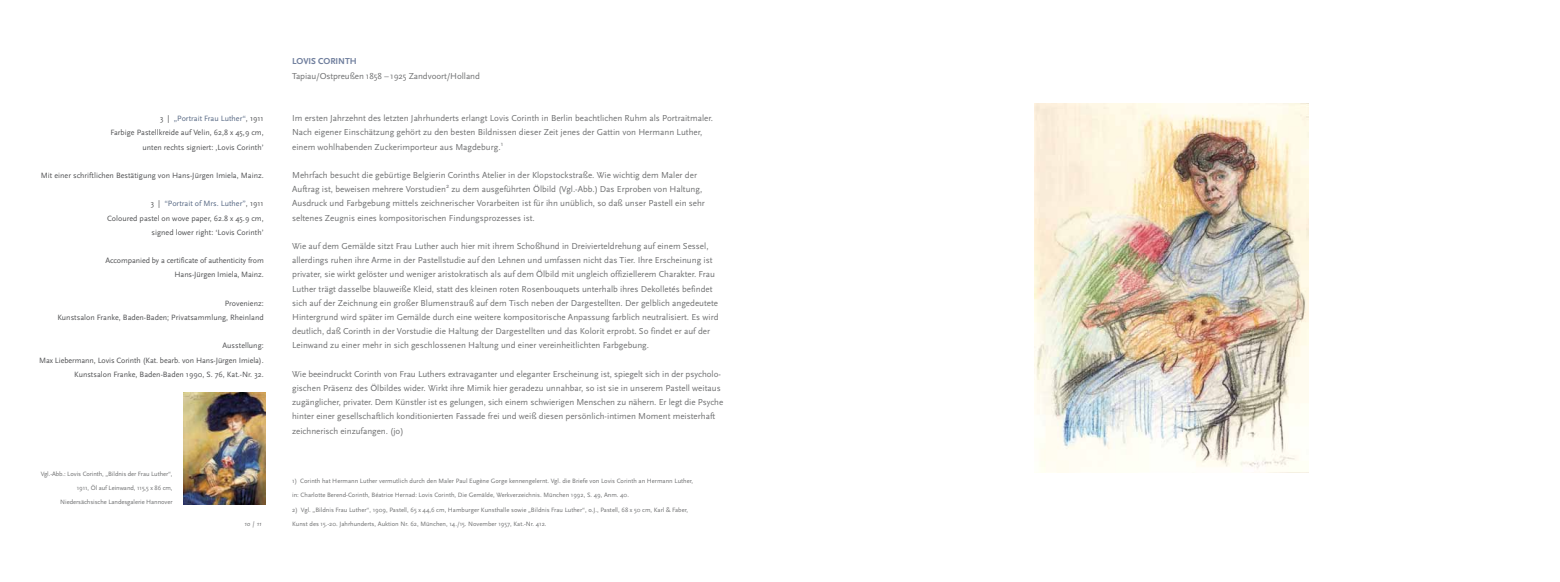
<style>
.page{position:relative;width:1560px;height:582px;background:#fff}
.page>*{position:absolute;margin:0;border:0;box-sizing:border-box;transform-origin:0 0}
.t1{font:9px/14.2px "Scala Sans";color:#707172}
.t2{font:700 9px "Scala Sans";letter-spacing:-.005em;color:#6f7e9d}
.t3{font:8px/14.2px "Scala Sans";color:#505153;text-align:right}
.t4{font:6.5px/14.2px "Scala Sans";color:#707172}
.t5{font:italic 6.5px "Scala Sans";color:#707172}
.s1{color:#586984}
</style>
<div class="page">
<img style="left:1034px;top:103px;width:273px;height:369px">
<img style="left:183px;top:392px;width:82px;height:112px">
<p class="t3" style="left:110px;top:111px;width:155px">3 | <span class="s1">„Portrait Frau Luther“</span>, 1911<br>Farbige Pastellkreide auf Velin, 62,8 x 45,9 cm, unten rechts signiert: ‚Lovis Corinth’</p>
<p class="t3" style="left:41px;top:168px;width:224px">Mit einer schriftlichen Bestätigung von Hans-Jürgen Imiela, Mainz.</p>
<p class="t3" style="left:107px;top:197px;width:158px">3 | <span class="s1">“Portrait of Mrs. Luther”</span>, 1911<br>Coloured pastel on wove paper, 62.8 x 45.9 cm, signed lower right: ‘Lovis Corinth’</p>
<p class="t3" style="left:105px;top:253px;width:160px">Accompanied by a certificate of authenticity from<br>Hans-Jürgen Imiela, Mainz.</p>
<p class="t3" style="left:57px;top:296px;width:208px">Provenienz:<br>Kunstsalon Franke, Baden-Baden; Privatsammlung, Rheinland</p>
<p class="t3" style="left:39px;top:338px;width:226px">Ausstellung:<br>Max Liebermann, Lovis Corinth (Kat. bearb. von Hans-Jürgen Imiela).<br>Kunstsalon Franke, Baden-Baden 1990, S. 76, Kat.-Nr. 32.</p>
<p class="t4" style="left:41px;top:466px;width:133px;text-align:right">Vgl.-Abb.: Lovis Corinth, „Bildnis der Frau Luther“,<br>1911, Öl auf Leinwand, 115,5 x 86 cm,<br>Niedersächsische Landesgalerie Hannover</p>
<p class="t5" style="left:244px;top:519px;width:19px">10 | 11</p>
<p class="t2" style="left:292px;top:57px;width:66px">LOVIS CORINTH</p>
<p class="t1" style="left:292px;top:69px;width:189px">Tapiau/Ostpreußen 1858 – 1925 Zandvoort/Holland</p>
<p class="t1" style="left:292px;top:111px;width:422px">Im ersten Jahrzehnt des letzten Jahrhunderts erlangt Lovis Corinth in Berlin beachtlichen Ruhm als Portraitmaler.<br>Nach eigener Einschätzung gehört zu den besten Bildnissen dieser Zeit jenes der Gattin von Hermann Luther, einem wohlhabenden Zuckerimporteur aus Magdeburg.<sup>1</sup></p>
<p class="t1" style="left:292px;top:168px;width:414px">Mehrfach besucht die gebürtige Belgierin Corinths Atelier in der Klopstockstraße. Wie wichtig dem Maler der Auftrag ist, beweisen mehrere Vorstudien<sup>2</sup> zu dem ausgeführten Ölbild (Vgl.-Abb.) Das Erproben von Haltung, Ausdruck und Farbgebung mittels zeichnerischer Vorarbeiten ist für ihn unüblich, so daß unser Pastell ein sehr seltenes Zeugnis eines kompositorischen Findungsprozesses ist.</p>
<p class="t1" style="left:292px;top:239px;width:428px">Wie auf dem Gemälde sitzt Frau Luther auch hier mit ihrem Schoßhund in Dreivierteldrehung auf einem Sessel, allerdings ruhen ihre Arme in der Pastellstudie auf den Lehnen und umfassen nicht das Tier. Ihre Erscheinung ist privater, sie wirkt gelöster und weniger aristokratisch als auf dem Ölbild mit ungleich offiziellerem Charakter. Frau Luther trägt dasselbe blauweiße Kleid, statt des kleinen roten Rosenbouquets unterhalb ihres Dekolletés befindet sich auf der Zeichnung ein großer Blumenstrauß auf dem Tisch neben der Dargestellten. Der gelblich angedeutete Hintergrund wird später im Gemälde durch eine weitere kompositorische Anpassung farblich neutralisiert. Es wird deutlich, daß Corinth in der Vorstudie die Haltung der Dargestellten und das Kolorit erprobt. So findet er auf der Leinwand zu einer mehr in sich geschlossenen Haltung und einer vereinheitlichten Farbgebung.</p>
<p class="t1" style="left:292px;top:366px;width:432px">Wie beeindruckt Corinth von Frau Luthers extravaganter und eleganter Erscheinung ist, spiegelt sich in der psycholo&shy;gischen Präsenz des Ölbildes wider. Wirkt ihre Mimik hier geradezu unnahbar, so ist sie in unserem Pastell weitaus zugänglicher, privater. Dem Künstler ist es gelungen, sich einem schwierigen Menschen zu nähern. Er legt die Psyche hinter einer gesellschaftlich konditionierten Fassade frei und weiß diesen persönlich-intimen Moment meisterhaft zeichnerisch einzufangen. (jo)</p>
<p class="t4" style="left:292px;top:473px;width:402px">1) Corinth hat Hermann Luther vermutlich durch den Maler Paul Eugène Gorge kennengelernt. Vgl. die Briefe von Lovis Corinth an Hermann Luther, in: Charlotte Berend-Corinth, Béatrice Hernad: Lovis Corinth, Die Gemälde, Werkverzeichnis. München 1992, S. 49, Anm. 40.</p>
<p class="t4" style="left:292px;top:502px;width:397px">2) Vgl. „Bildnis Frau Luther“, 1909, Pastell, 65 x 44,6 cm, Hamburger Kunsthalle sowie „Bildnis Frau Luther“, o.J., Pastell, 68 x 50 cm, Karl &amp; Faber,<br>Kunst des 15.-20. Jahrhunderts, Auktion Nr. 62, München, 14./15. November 1957, Kat.-Nr. 412.</p>
</div>
